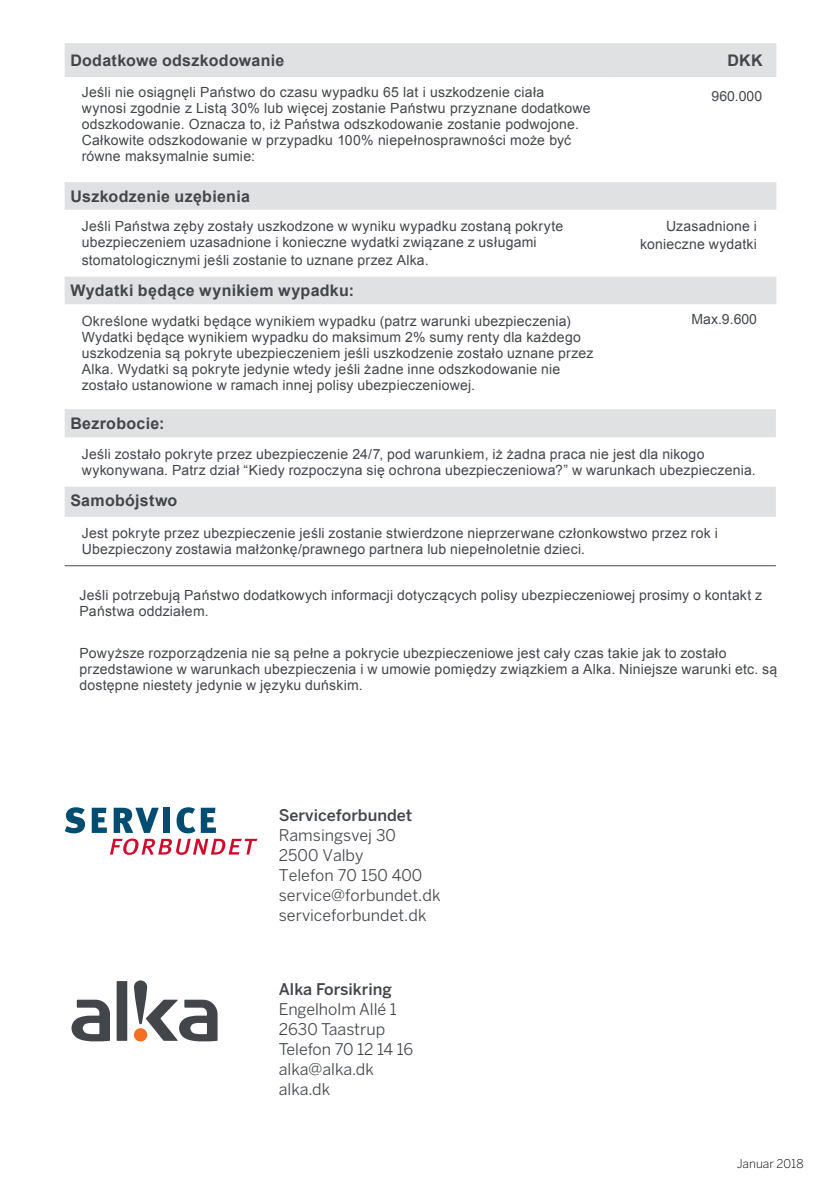
<style>
.page{position:relative;width:840px;height:1191px;background:#fff}
.page>*{position:absolute;margin:0;border:0;box-sizing:border-box;transform-origin:0 0}
.t1{font:16px/20px "Benton Sans";color:#42464b}
.t2{font:700 16px "Arial";letter-spacing:.02em;color:#42464b}
.t3{font:500 16px "Benton Sans";color:#42464b}
.t4{font:14px/16px "Arial";letter-spacing:.015em;color:#42464b}
.t5{font:300 12px "Benton Sans";color:#000}
</style>
<div class="page">
<div style="left:65px;top:43px;width:711px;height:34px;background:#e0e1e3"></div>
<div style="left:65px;top:182px;width:711px;height:28px;background:#e0e1e3"></div>
<div style="left:65px;top:277px;width:711px;height:27px;background:#e0e1e3"></div>
<div style="left:65px;top:409px;width:710px;height:28px;background:#e0e1e3"></div>
<svg style="left:65px;top:437px;width:710px;height:80px"></svg>
<hr style="left:65px;top:565px;width:710px;height:1px;background:#42464b">
<div style="left:117px;top:981px;width:10px;height:59px;background:#42464b"></div>
<svg style="left:71px;top:999px;width:39px;height:43px"></svg>
<svg style="left:134px;top:980px;width:83px;height:62px"></svg>
<svg style="left:65px;top:807px;width:20px;height:26px"></svg>
<svg style="left:92px;top:807px;width:165px;height:48px"></svg>
<p class="t2" style="left:70px;top:50px;width:215px">Dodatkowe odszkodowanie</p>
<p class="t2" style="left:727px;top:50px;width:37px">DKK</p>
<p class="t4" style="left:82px;top:84px;width:510px">Jeśli nie osiągnęli Państwo do czasu wypadku 65 lat i uszkodzenie ciała wynosi zgodnie z Listą 30% lub więcej zostanie Państwu przyznane dodatkowe odszkodowanie. Oznacza to, iż Państwa odszkodowanie zostanie podwojone.<br>Całkowite odszkodowanie w przypadku 100% niepełnosprawności może być równe maksymalnie sumie:</p>
<p class="t4" style="left:711px;top:88px;width:52px">960.000</p>
<p class="t2" style="left:70px;top:185px;width:181px">Uszkodzenie uzębienia</p>
<p class="t4" style="left:82px;top:218px;width:482px">Jeśli Państwa zęby zostały uszkodzone w wyniku wypadku zostaną pokryte ubezpieczeniem uzasadnione i konieczne wydatki związane z usługami</p>
<p class="t4" style="left:82px;top:252px;width:348px">stomatologicznymi jeśli zostanie to uznane przez Alka.</p>
<p class="t4" style="left:639px;top:217px;width:118px;line-height:18px;text-align:right">Uzasadnione i konieczne wydatki</p>
<p class="t2" style="left:70px;top:280px;width:285px">Wydatki będące wynikiem wypadku:</p>
<p class="t4" style="left:82px;top:313px;width:513px">Określone wydatki będące wynikiem wypadku (patrz warunki ubezpieczenia)<br>Wydatki będące wynikiem wypadku do maksimum 2% sumy renty dla każdego uszkodzenia są pokryte ubezpieczeniem jeśli uszkodzenie zostało uznane przez Alka. Wydatki są pokryte jedynie wtedy jeśli żadne inne odszkodowanie nie zostało ustanowione w ramach innej polisy ubezpieczeniowej.</p>
<p class="t4" style="left:691px;top:311px;width:67px">Max.9.600</p>
<p class="t2" style="left:70px;top:412px;width:96px">Bezrobocie:</p>
<p class="t4" style="left:82px;top:446px;width:675px">Jeśli zostało pokryte przez ubezpieczenie 24/7, pod warunkiem, iż żadna praca nie jest dla nikogo wykonywana. Patrz dział “Kiedy rozpoczyna się ochrona ubezpieczeniowa?” w warunkach ubezpieczenia.</p>
<p class="t2" style="left:70px;top:490px;width:108px">Samobójstwo</p>
<p class="t4" style="left:82px;top:525px;width:637px">Jest pokryte przez ubezpieczenie jeśli zostanie stwierdzone nieprzerwane członkowstwo przez rok i<br>Ubezpieczony zostawia małżonkę/prawnego partnera lub niepełnoletnie dzieci.</p>
<p class="t4" style="left:79px;top:587px;width:683px">Jeśli potrzebują Państwo dodatkowych informacji dotyczących polisy ubezpieczeniowej prosimy o kontakt z<br>Państwa oddziałem.</p>
<p class="t4" style="left:79px;top:645px;width:699px">Powyższe rozporządzenia nie są pełne a pokrycie ubezpieczeniowe jest cały czas takie jak to zostało przedstawione w warunkach ubezpieczenia i w umowie pomiędzy związkiem a Alka. Niniejsze warunki etc. są dostępne niestety jedynie w języku duńskim.</p>
<p class="t3" style="left:279px;top:805px;width:135px">Serviceforbundet</p>
<p class="t1" style="left:279px;top:825px;width:163px">Ramsingsvej 30<br>2500 Valby<br>Telefon 70 150 400 service@forbundet.dk serviceforbundet.dk</p>
<p class="t3" style="left:279px;top:980px;width:115px">Alka Forsikring</p>
<p class="t1" style="left:279px;top:999px;width:136px">Engelholm Allé 1<br>2630 Taastrup<br>Telefon 70 12 14 16 alka@alka.dk alka.dk</p>
<p class="t5" style="left:736px;top:1156px;width:68px">Januar 2018</p>
</div>
